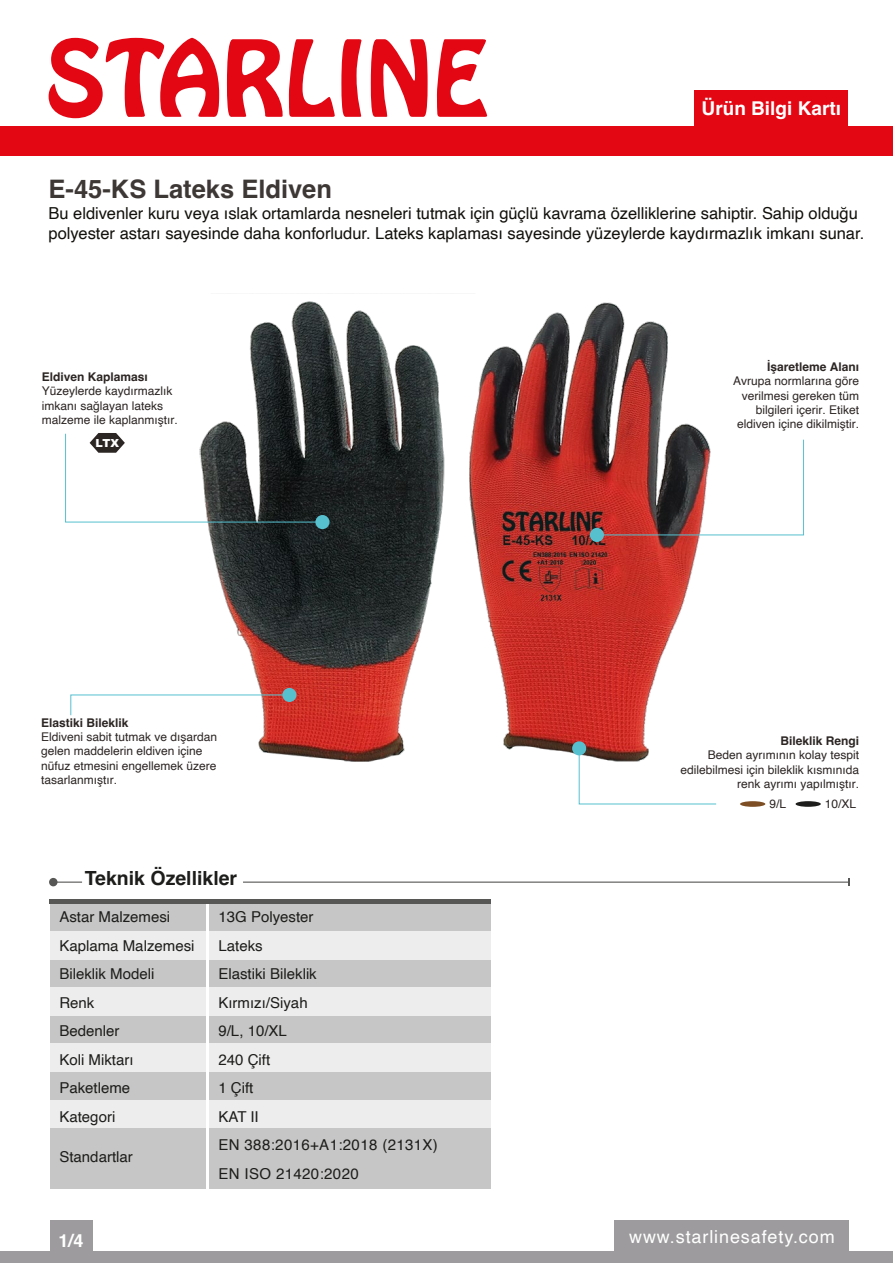
<style>
.page{position:relative;width:893px;height:1263px;background:#fff}
.page>*{position:absolute;margin:0;border:0;box-sizing:border-box;transform-origin:0 0}
.t1{font:700 25.5px "Helvetica";color:#3d3735}
.t2{font:700 19.5px "Helvetica";color:#1d1d1b}
.t3{font:700 19.05px "Helvetica";color:#fff}
.t4{font:18px "Helvetica";letter-spacing:.05em;color:#fff}
.t5{font:700 18px "Helvetica";color:#fff}
.t6{font:16.5px/19.8px "Helvetica";letter-spacing:-.005em;color:#12100b}
.t7{font:15px/28.5px "Helvetica";color:#1d1d1b}
.t8{font:12px/14.4px "Helvetica";color:#2b2523}
.t9{font:700 12px "Helvetica";color:#2b2523}
.t10{font:900 11.1px "Arial";color:#fff}
</style>
<div class="page">
<img style="left:207px;top:301px;width:499px;height:461px">
<div style="left:694px;top:90px;width:154px;height:42px;background:#e30613"></div>
<div style="left:50px;top:903px;width:156px;height:28px;background:#c6c6c6"></div>
<div style="left:50px;top:959px;width:156px;height:29px;background:#c6c6c6"></div>
<div style="left:50px;top:1016px;width:156px;height:28px;background:#c6c6c6"></div>
<div style="left:50px;top:931px;width:156px;height:28px;background:#ededed"></div>
<div style="left:50px;top:987px;width:156px;height:29px;background:#ededed"></div>
<div style="left:50px;top:1044px;width:156px;height:28px;background:#ededed"></div>
<div style="left:50px;top:1072px;width:156px;height:28px;background:#c6c6c6"></div>
<div style="left:50px;top:1100px;width:156px;height:28px;background:#ededed"></div>
<div style="left:209px;top:903px;width:281px;height:28px;background:#c6c6c6"></div>
<div style="left:209px;top:959px;width:281px;height:29px;background:#c6c6c6"></div>
<div style="left:209px;top:1016px;width:281px;height:28px;background:#c6c6c6"></div>
<div style="left:209px;top:931px;width:281px;height:28px;background:#ededed"></div>
<div style="left:209px;top:987px;width:281px;height:29px;background:#ededed"></div>
<div style="left:209px;top:1072px;width:281px;height:28px;background:#c6c6c6"></div>
<div style="left:209px;top:1044px;width:281px;height:28px;background:#ededed"></div>
<div style="left:209px;top:1100px;width:281px;height:28px;background:#ededed"></div>
<div style="left:50px;top:1128px;width:156px;height:60px;background:#c6c6c6"></div>
<div style="left:209px;top:1128px;width:281px;height:60px;background:#c6c6c6"></div>
<hr style="left:49px;top:899px;width:441px;height:4px;background:#575756">
<div style="left:0;top:126px;width:893px;height:29px;background:#e30613"></div>
<svg style="left:49px;top:38px;width:170px;height:81px"></svg>
<svg style="left:227px;top:39px;width:108px;height:78px"></svg>
<svg style="left:341px;top:39px;width:20px;height:78px"></svg>
<svg style="left:371px;top:39px;width:57px;height:78px"></svg>
<svg style="left:437px;top:39px;width:50px;height:78px"></svg>
<hr style="left:53px;top:881px;width:29px;height:2px;background:#575756">
<div style="left:49px;top:878px;width:9px;height:8px;background:#575756;border-radius:50%"></div>
<hr style="left:243px;top:881px;width:606px;height:2px;background:#575756">
<svg style="left:848px;top:878px;width:2px;height:8px"></svg>
<div style="left:0;top:1251px;width:893px;height:12px;background:#9d9b9d"></div>
<div style="left:614px;top:1220px;width:234px;height:43px;background:#9d9b9d"></div>
<div style="left:50px;top:1220px;width:43px;height:43px;background:#9d9b9d"></div>
<div style="left:315px;top:515px;width:14px;height:14px;background:#56c0cf;border-radius:50%"></div>
<svg style="left:70px;top:694px;width:221px;height:22px"></svg>
<div style="left:282px;top:688px;width:14px;height:14px;background:#56c0cf;border-radius:50%"></div>
<svg style="left:596px;top:439px;width:208px;height:97px"></svg>
<div style="left:590px;top:528px;width:14px;height:14px;background:#56c0cf;border-radius:50%"></div>
<svg style="left:578px;top:747px;width:139px;height:58px"></svg>
<div style="left:572px;top:741px;width:14px;height:14px;background:#56c0cf;border-radius:50%"></div>
<svg style="left:65px;top:433px;width:259px;height:90px"></svg>
<div style="left:796px;top:801px;width:25px;height:6px;background:#1d1d1b;border-radius:50%"></div>
<div style="left:740px;top:801px;width:25px;height:6px;background:#7d4e24;border-radius:50%"></div>
<h1 class="t1" style="left:49px;top:173px;width:285px">E-45-KS Lateks Eldiven</h1>
<h3 class="t3" style="left:702px;top:97px;width:141px">Ürün Bilgi Kartı</h3>
<h3 class="t6" style="left:49px;top:204px;width:817px">Bu eldivenler kuru veya ıslak ortamlarda nesneleri tutmak için güçlü kavrama özelliklerine sahiptir. Sahip olduğu polyester astarı sayesinde daha konforludur. Lateks kaplaması sayesinde yüzeylerde kaydırmazlık imkanı sunar.</h3>
<p class="t9" style="left:42px;top:369px;width:108px">Eldiven Kaplaması</p>
<p class="t8" style="left:42px;top:384px;width:138px">Yüzeylerde kaydırmazlık imkanı sağlayan lateks malzeme ile kaplanmıştır.</p>
<p class="t10" style="left:96px;top:435px;width:25px">LTX</p>
<p class="t9" style="left:41px;top:715px;width:89px">Elastiki Bileklik</p>
<p class="t8" style="left:41px;top:730px;width:178px">Eldiveni sabit tutmak ve dışardan gelen maddelerin eldiven içine nüfuz etmesini engellemek üzere tasarlanmıştır.</p>
<h2 class="t2" style="left:85px;top:866px;width:154px">Teknik Özellikler</h2>
<p class="t7" style="left:59px;top:903px;width:137px">Astar Malzemesi<br>Kaplama Malzemesi<br>Bileklik Modeli<br>Renk<br>Bedenler<br>Koli Miktarı<br>Paketleme<br>Kategori</p>
<p class="t7" style="left:59px;top:1143px;width:75px">Standartlar</p>
<h3 class="t5" style="left:59px;top:1230px;width:27px">1/4</h3>
<p class="t7" style="left:218px;top:903px;width:221px">13G Polyester<br>Lateks<br>Elastiki Bileklik<br>Kırmızı/Siyah<br>9/L, 10/XL<br>240 Çift<br>1 Çift<br>KAT II<br>EN 388:2016+A1:2018 (2131X)<br>EN ISO 21420:2020</p>
<p class="t9" style="left:767px;top:359px;width:94px">İşaretleme Alanı</p>
<p class="t8" style="left:733px;top:374px;width:128px;text-align:right">Avrupa normlarına göre verilmesi gereken tüm bilgileri içerir. Etiket eldiven içine dikilmiştir.</p>
<p class="t9" style="left:780px;top:733px;width:80px">Bileklik Rengi</p>
<p class="t8" style="left:680px;top:748px;width:180px;text-align:right">Beden ayrımının kolay tespit edilebilmesi için bileklik kısmınıda renk ayrımı yapılmıştır.</p>
<p class="t8" style="left:769px;top:796px;width:18px">9/L</p>
<p class="t8" style="left:825px;top:796px;width:33px">10/XL</p>
<h3 class="t4" style="left:629px;top:1223px;width:207px">www.starlinesafety.com</h3>
</div>
